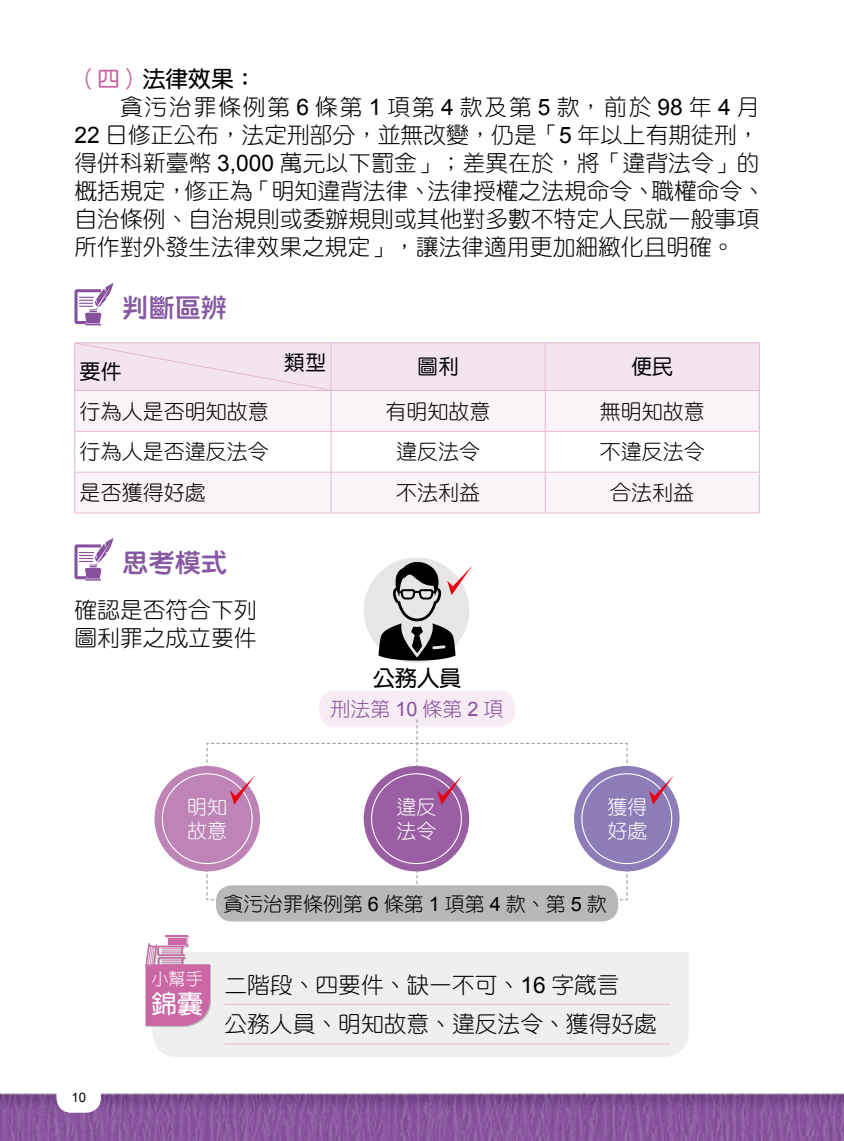
<style>
.page{position:relative;width:844px;height:1141px;background:#fff}
.page>*{position:absolute;margin:0;border:0;box-sizing:border-box;transform-origin:0 0}
.t1{font:26.25px "DF Yuan Std W8";color:#8659a2}
.t2{font:25.72px "DF Yuan Std W7";color:#fff}
.t3{font:22.75px/28px "DF Yuan Std W3";color:#000}
.t4{font:22.75px "DF Yuan Std W7";color:#000}
.t5{font:22.05px "DF Yuan Std W7";color:#000}
.t6{font:21px "DF Yuan Std W3";color:#000}
.t7{font:21px "DF Yuan Std W5";color:#000}
.t8{font:19.95px "DF Yuan Std W3";color:#000}
.t9{font:19.95px/24px "DF Yuan Std W3";color:#fff}
.t10{font:19.95px "DF Yuan Std W3";color:#87519d}
.t11{font:17.15px "DF Yuan Std W3";color:#fff}
.t12{font:13.12px "Arial";color:#000}
.s1{color:#ca67a4}
.s2{font-family:"Arial"}
</style>
<div class="page">
<div style="left:0;top:1092px;width:843px;height:49px;background:#492673;opacity:.25"></div>
<div style="left:56px;top:1076px;width:45px;height:37px;background:#fff;border-radius:15px"></div>
<svg style="left:74px;top:283px;width:39px;height:42px"></svg>
<div style="left:75px;top:391px;width:683px;height:122px;background:#faf3f8"></div>
<svg style="left:75px;top:432px;width:683px;height:40px"></svg>
<hr style="left:74px;top:342px;width:257px;height:1px;background:#e4b8d5">
<hr style="left:74px;top:343px;width:1px;height:47px;background:#e4b8d5">
<hr style="left:331px;top:342px;width:214px;height:1px;background:#e4b8d5">
<hr style="left:545px;top:342px;width:214px;height:1px;background:#e4b8d5">
<hr style="left:74px;top:390px;width:257px;height:1px;background:#e4b8d5">
<hr style="left:74px;top:391px;width:1px;height:40px;background:#e4b8d5">
<hr style="left:331px;top:390px;width:214px;height:1px;background:#e4b8d5">
<hr style="left:330px;top:391px;width:1px;height:40px;background:#e4b8d5">
<hr style="left:545px;top:390px;width:214px;height:1px;background:#e4b8d5">
<hr style="left:544px;top:391px;width:1px;height:40px;background:#e4b8d5">
<hr style="left:758px;top:391px;width:1px;height:40px;background:#e4b8d5">
<hr style="left:74px;top:431px;width:257px;height:1px;background:#e4b8d5">
<hr style="left:74px;top:432px;width:1px;height:40px;background:#e4b8d5">
<hr style="left:331px;top:431px;width:214px;height:1px;background:#e4b8d5">
<hr style="left:330px;top:432px;width:1px;height:40px;background:#e4b8d5">
<hr style="left:545px;top:431px;width:214px;height:1px;background:#e4b8d5">
<hr style="left:544px;top:432px;width:1px;height:40px;background:#e4b8d5">
<hr style="left:758px;top:432px;width:1px;height:40px;background:#e4b8d5">
<hr style="left:74px;top:472px;width:257px;height:1px;background:#e4b8d5">
<hr style="left:74px;top:472px;width:1px;height:41px;background:#e4b8d5">
<hr style="left:331px;top:472px;width:214px;height:1px;background:#e4b8d5">
<hr style="left:330px;top:472px;width:1px;height:41px;background:#e4b8d5">
<hr style="left:545px;top:472px;width:214px;height:1px;background:#e4b8d5">
<hr style="left:544px;top:472px;width:1px;height:41px;background:#e4b8d5">
<hr style="left:758px;top:472px;width:1px;height:41px;background:#e4b8d5">
<hr style="left:74px;top:513px;width:257px;height:1px;background:#e4b8d5">
<hr style="left:331px;top:513px;width:214px;height:1px;background:#e4b8d5">
<hr style="left:545px;top:513px;width:214px;height:1px;background:#e4b8d5">
<div style="left:75px;top:343px;width:684px;height:47px;background:#f4e4f0"></div>
<svg style="left:74px;top:538px;width:39px;height:43px"></svg>
<div style="left:363px;top:557px;width:106px;height:106px;background:#e6e6e6;border-radius:50%"></div>
<svg style="left:206px;top:863px;width:422px;height:38px"></svg>
<div style="left:216px;top:885px;width:402px;height:36px;background:#b7b8b8;border-radius:16px"></div>
<div style="left:319px;top:691px;width:196px;height:36px;background:#f7ecf4;border-radius:16px"></div>
<div style="left:154px;top:766px;width:106px;height:105px;background:#be84b8;border-radius:50%"></div>
<div style="left:363px;top:766px;width:106px;height:105px;background:#9a5ea3;border-radius:50%"></div>
<div style="left:574px;top:766px;width:105px;height:105px;background:#8d7cb8;border-radius:50%"></div>
<svg style="left:206px;top:720px;width:422px;height:85px"></svg>
<svg style="left:378px;top:559px;width:94px;height:102px"></svg>
<svg style="left:648px;top:775px;width:25px;height:30px"></svg>
<div style="left:153px;top:952px;width:535px;height:105px;background:#efefef"></div>
<div style="left:146px;top:936px;width:65px;height:91px;background:#000;opacity:.25"></div>
<svg style="left:165px;top:936px;width:23px;height:1px"></svg>
<svg style="left:145px;top:943px;width:65px;height:83px;background:#d184b3"></svg>
<div style="left:168px;top:938px;width:17px;height:7px;background:#ca67a4"></div>
<hr style="left:224px;top:1004px;width:445px;height:1px;background:#e4b8d5">
<hr style="left:224px;top:1044px;width:445px;height:1px;background:#e4b8d5">
<p class="t4" style="left:74px;top:66px;width:183px"><span class="s1">（四）</span>法律效果：</p>
<p class="t3" style="left:74px;top:92px;width:692px;text-indent:45px">貪污治罪條例第 <span class="s2">6</span> 條第 <span class="s2">1</span> 項第 <span class="s2">4</span> 款及第 <span class="s2">5</span> 款，前於 <span class="s2">98</span> 年 <span class="s2">4</span> 月<span class="s2">22</span> 日修正公布，法定刑部分，並無改變，仍是「<span class="s2">5</span> 年以上有期徒刑，得併科新臺幣 <span class="s2">3,000</span> 萬元以下罰金」；差異在於，將「違背法令」的概括規定，修正為「明知違背法律、法律授權之法規命令、職權命令、自治條例、自治規則或委辦規則或其他對多數不特定人民就一般事項所作對外發生法律效果之規定」，讓法律適用更加細緻化且明確。</p>
<p class="t1" style="left:122px;top:294px;width:106px">判斷區辨</p>
<p class="t7" style="left:80px;top:360px;width:43px">要件</p>
<p class="t7" style="left:284px;top:351px;width:43px">類型</p>
<p class="t7" style="left:417px;top:355px;width:43px">圖利</p>
<p class="t7" style="left:631px;top:355px;width:43px">便民</p>
<p class="t6" style="left:80px;top:400px;width:191px">行為人是否明知故意</p>
<p class="t6" style="left:385px;top:400px;width:107px">有明知故意</p>
<p class="t6" style="left:599px;top:400px;width:106px">無明知故意</p>
<p class="t6" style="left:80px;top:440px;width:191px">行為人是否違反法令</p>
<p class="t6" style="left:396px;top:440px;width:86px">違反法令</p>
<p class="t6" style="left:599px;top:440px;width:106px">不違反法令</p>
<p class="t6" style="left:80px;top:481px;width:127px">是否獲得好處</p>
<p class="t6" style="left:396px;top:481px;width:86px">不法利益</p>
<p class="t6" style="left:610px;top:481px;width:85px">合法利益</p>
<p class="t1" style="left:122px;top:549px;width:106px">思考模式</p>
<p class="t3" style="left:74px;top:595px;width:183px">確認是否符合下列圖利罪之成立要件</p>
<p class="t5" style="left:372px;top:666px;width:90px">公務人員</p>
<p class="t10" style="left:330px;top:698px;width:174px">刑法第 <span class="s2">10</span> 條第 <span class="s2">2</span> 項</p>
<p class="t9" style="left:187px;top:794px;width:41px">明知故意</p>
<p class="t9" style="left:396px;top:794px;width:41px">違反法令</p>
<p class="t9" style="left:607px;top:794px;width:41px">獲得好處</p>
<p class="t12" style="left:71px;top:1089px;width:16px">10</p>
<p class="t8" style="left:223px;top:893px;width:385px">貪污治罪條例第 <span class="s2">6</span> 條第 <span class="s2">1</span> 項第 <span class="s2">4</span> 款、第 <span class="s2">5</span> 款</p>
<p class="t11" style="left:151px;top:970px;width:53px">小幫手</p>
<p class="t2" style="left:151px;top:990px;width:53px">錦囊</p>
<p class="t3" style="left:224px;top:965px;width:434px;line-height:38.5px">二階段、四要件、缺一不可、<span class="s2">16</span> 字箴言<br>公務人員、明知故意、違反法令、獲得好處</p>
</div>
